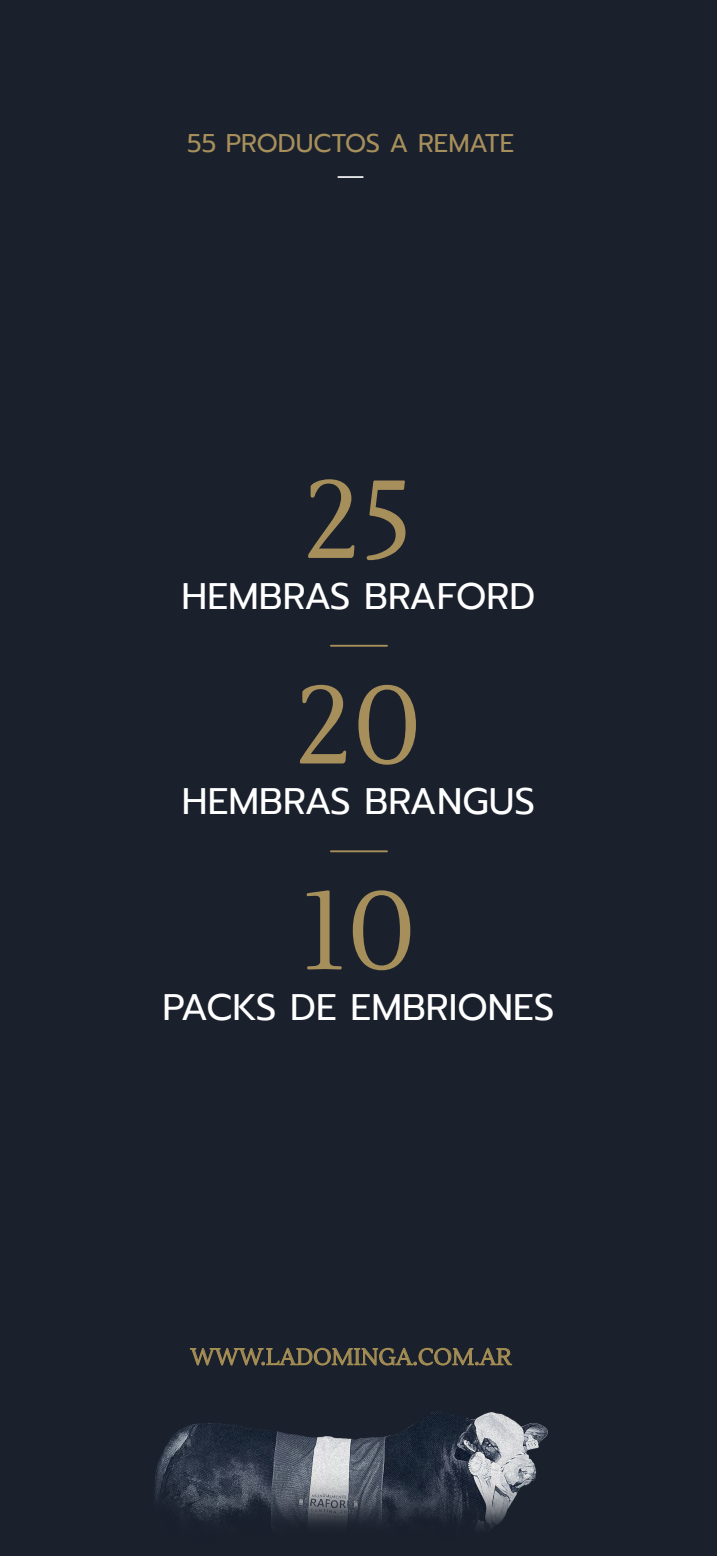
<style>
.page{position:relative;width:717px;height:1556px;background:#1a202c}
.page>*{position:absolute;margin:0;border:0;box-sizing:border-box;transform-origin:0 0}
.t1{font:110.62px "Lustria";color:#a68f5b}
.t2{font:36.81px "Prompt";color:#fff}
.t3{font:25.56px "Prompt";color:#a68f5b}
.t4{font:23.56px "Lustria";color:#fff}
.t5{font:23px "Lustria";color:#a68f5b}
</style>
<div class="page">
<hr style="left:331px;top:645px;width:56px;height:2px;background:#a68f5b">
<hr style="left:331px;top:850px;width:56px;height:2px;background:#a68f5b">
<img style="left:154px;top:1411px;width:393px;height:117px">
<svg style="left:190px;top:1347px;width:322px;height:19px"></svg>
<p class="t3" style="left:187px;top:125px;width:329px">55 PRODUCTOS A REMATE</p>
<p class="t4" style="left:336px;top:161px;width:31px">—</p>
<h1 class="t1" style="left:304px;top:452px;width:111px">25</h1>
<p class="t2" style="left:182px;top:569px;width:355px">HEMBRAS BRAFORD</p>
<h1 class="t1" style="left:295px;top:658px;width:127px">20</h1>
<p class="t2" style="left:182px;top:775px;width:355px">HEMBRAS BRANGUS</p>
<h1 class="t1" style="left:301px;top:863px;width:116px">10</h1>
<p class="t2" style="left:162px;top:980px;width:394px">PACKS DE EMBRIONES</p>
<p class="t5" style="left:190px;top:1342px;width:322px">WWW.LADOMINGA.COM.AR</p>
</div>
